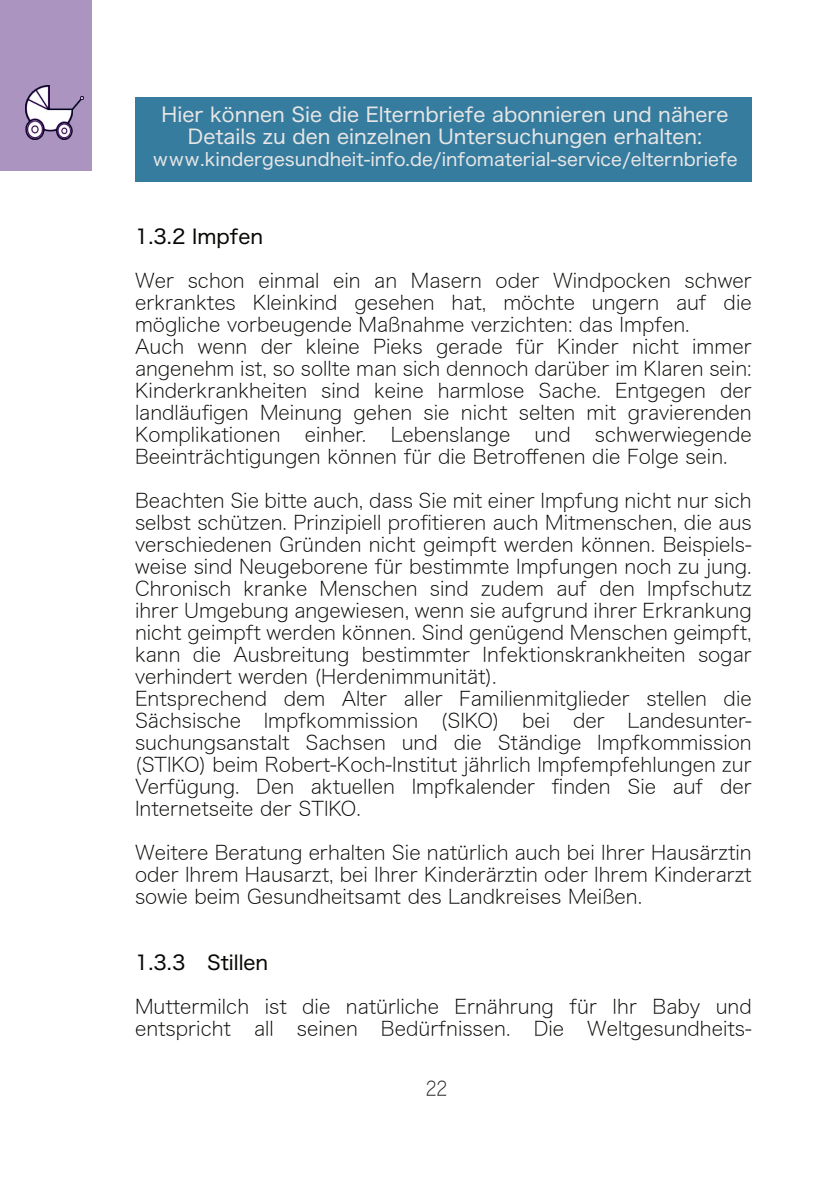
<style>
.page{position:relative;width:840px;height:1191px;background:#fff}
.page>*{position:absolute;margin:0;border:0;box-sizing:border-box;transform-origin:0 0}
.t1{font:20px/22px "Hiragino Sans W1";color:#080704}
.t2{font:20px/22px "Hiragino Sans W4";color:#e8e6e5;text-align:center}
.t3{font:20px "Hiragino Sans W4";color:#080704}
.t4{font:20px "Hiragino Sans W1";color:#231f20;scale:.86 1}
.t5{font:18px "Hiragino Sans W4";color:#e8e6e5}
</style>
<div class="page">
<div style="left:0;top:0;width:92px;height:170px;background:#ac94c1"></div>
<img style="left:25px;top:85px;width:58px;height:54px">
<div style="left:135px;top:97px;width:616px;height:85px;background:#357c9f"></div>
<p class="t2" style="left:161px;top:104px;width:568px">Hier können Sie die Elternbriefe abonnieren und nähere<br>Details zu den einzelnen Untersuchungen erhalten:</p>
<p class="t5" style="left:152px;top:151px;width:586px">www.kindergesundheit-info.de/infomaterial-service/elternbriefe</p>
<p class="t3" style="left:135px;top:226px;width:130px">1.3.2 Impfen</p>
<p class="t1" style="left:135px;top:269px;width:618px">Wer schon einmal ein an Masern oder Windpocken schwer erkranktes Kleinkind gesehen hat, möchte ungern auf die mögliche vorbeugende Maßnahme verzichten: das Impfen.<br>Auch wenn der kleine Pieks gerade für Kinder nicht immer angenehm ist, so sollte man sich dennoch darüber im Klaren sein:<br>Kinderkrankheiten sind keine harmlose Sache. Entgegen der landläufigen Meinung gehen sie nicht selten mit gravierenden Komplikationen einher. Lebenslange und schwerwiegende Beeinträchtigungen können für die Betroffenen die Folge sein.</p>
<p class="t1" style="left:135px;top:489px;width:618px">Beachten Sie bitte auch, dass Sie mit einer Impfung nicht nur sich selbst schützen. Prinzipiell profitieren auch Mitmenschen, die aus verschiedenen Gründen nicht geimpft werden können. Beispiels&shy;weise sind Neugeborene für bestimmte Impfungen noch zu jung.<br>Chronisch kranke Menschen sind zudem auf den Impfschutz ihrer Umgebung angewiesen, wenn sie aufgrund ihrer Erkrankung nicht geimpft werden können. Sind genügend Menschen geimpft, kann die Ausbreitung bestimmter Infektionskrankheiten sogar verhindert werden (Herdenimmunität).<br>Entsprechend dem Alter aller Familienmitglieder stellen die Sächsische Impfkommission (SIKO) bei der Landesunter&shy;suchungsanstalt Sachsen und die Ständige Impfkommission (STIKO) beim Robert-Koch-Institut jährlich Impfempfehlungen zur Verfügung. Den aktuellen Impfkalender finden Sie auf der Internetseite der STIKO.</p>
<p class="t1" style="left:135px;top:841px;width:618px;text-align:justify">Weitere Beratung erhalten Sie natürlich auch bei Ihrer Hausärztin oder Ihrem Hausarzt, bei Ihrer Kinderärztin oder Ihrem Kinderarzt sowie beim Gesundheitsamt des Landkreises Meißen.</p>
<p class="t3" style="left:135px;top:952px;width:135px">1.3.3 Stillen</p>
<p class="t1" style="left:135px;top:995px;width:618px">Muttermilch ist die natürliche Ernährung für Ihr Baby und entspricht all seinen Bedürfnissen. Die Weltgesundheits-</p>
<p class="t4" style="left:425px;top:1078px;width:27px">22</p>
</div>
